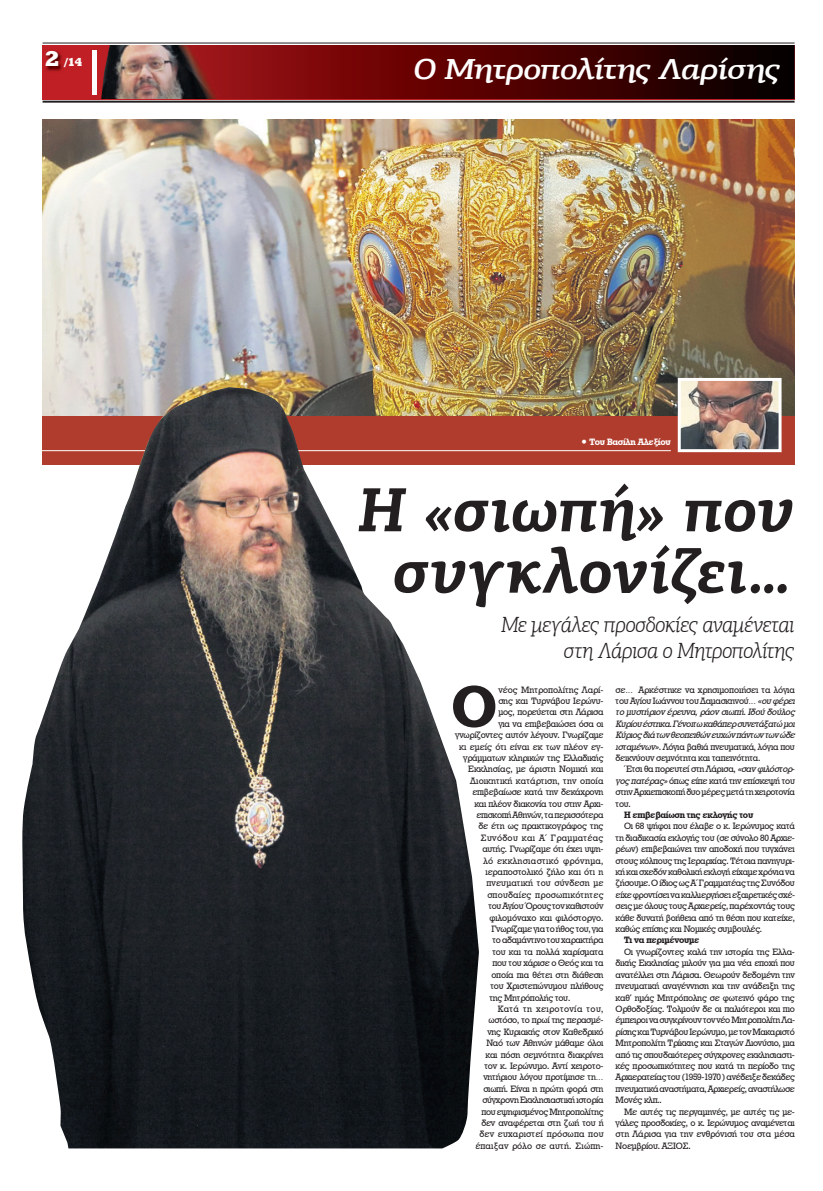
<style>
.page{position:relative;width:823px;height:1191px;background:#fff}
.page>*{position:absolute;margin:0;border:0;box-sizing:border-box;transform-origin:0 0}
.t1{font:italic 700 62.4px/61.4px "PF Agora Slab Pro";color:#231f20;text-align:center}
.t2{font:700 60.3px "SF Rockwell";color:#231f20}
.t3{font:italic 500 29px "PF Agora Slab Pro";letter-spacing:-.03em;color:#fff;scale:1.2 1}
.t4{font:italic 300 22px/26.4px "PF Agora Slab Pro";letter-spacing:-.03em;color:#231f20;text-align:right}
.t5{font:12px "SF Rockwell Black Normal";color:#fff}
.t6{font:9.5px/11.4px "SF Rockwell Normal";letter-spacing:-.03em;color:#231f20;text-align:justify}
.t7{font:italic 9.5px/11.4px "SF Rockwell";letter-spacing:-.04em;color:#231f20;text-align:justify}
.t8{font:9.5px "SF Rockwell Normal";letter-spacing:-.005em;color:#231f20}
.t9{font:9.5px "SF Rockwell Normal";letter-spacing:.01em;color:#231f20}
.t10{font:9.5px "SF Rockwell Normal";letter-spacing:-.01em;color:#231f20}
.t11{font:9.5px "SF Rockwell Normal";letter-spacing:.015em;color:#231f20}
.t12{font:9.5px "SF Rockwell Normal";letter-spacing:.03em;color:#231f20}
.t13{font:700 9.5px "SF Rockwell";letter-spacing:-.03em;color:#231f20}
.t14{font:9.5px "SF Rockwell Normal";letter-spacing:.035em;color:#231f20}
.t15{font:700 9.5px "SF Rockwell";letter-spacing:-.03em;color:#fff}
.s1{font-size:22.4px}
.s2{font-family:"SF Rockwell";font-style:italic}
</style>
<div class="page">
<div style="left:43px;top:45px;width:751px;height:54px;background:#c02025"></div>
<hr style="left:43px;top:101px;width:751px;height:2px;background:#231f20">
<img style="left:46px;top:51px;width:17px;height:21px">
<hr style="left:43px;top:43px;width:751px;height:1px;background:#231f20">
<img style="left:92px;top:45px;width:702px;height:54px">
<img style="left:93px;top:50px;width:4px;height:44px">
<img style="left:101px;top:45px;width:119px;height:54px">
<img style="left:43px;top:119px;width:751px;height:297px">
<div style="left:43px;top:416px;width:751px;height:48px;background:#b03c2d"></div>
<img style="left:681px;top:382px;width:96px;height:66px">
<div style="left:677px;top:378px;width:104px;height:74px;border:3px solid #fff"></div>
<hr style="left:36px;top:450px;width:634px;height:1px;background:#fff">
<img style="left:22px;top:387px;width:456px;height:761px">
<p class="t5" style="left:46px;top:55px;width:38px"><span class="s1">2</span> /14</p>
<h3 class="t3" style="left:412px;top:52px;width:307px">Ο Μητροπολίτης Λαρίσης</h3>
<p class="t15" style="left:580px;top:436px;width:91px">• Του Βασίλη Αλεξίου</p>
<h1 class="t1" style="left:357px;top:478px;width:438px">Η «σιωπή» που συγκλονίζει…</h1>
<h3 class="t4" style="left:500px;top:611px;width:295px">Με µεγάλες προσδοκίες αναµένεται στη Λάρισα o Μητροπολίτης</h3>
<h2 class="t2" style="left:451px;top:673px;width:47px">Ο</h2>
<p class="t8" style="left:498px;top:684px;width:107px">νέος Μητροπολίτης Λαρί-</p>
<p class="t6" style="left:498px;top:695px;width:107px">σης και Τυρνάβου Ιερώνυ-</p>
<p class="t6" style="left:498px;top:707px;width:107px">μος, πορεύεται στη Λάρισα</p>
<p class="t6" style="left:498px;top:718px;width:107px">για να επιβεβαιώσει όσα οι</p>
<p class="t6" style="left:455px;top:729px;width:150px">γνωρίζοντες αυτόν λέγουν. Γνωρίζαμε</p>
<p class="t8" style="left:459px;top:741px;width:146px">κι εμείς ότι είναι εκ των πλέον εγ-</p>
<p class="t6" style="left:463px;top:752px;width:142px">γράμματων κληρικών της Ελλαδικής</p>
<p class="t8" style="left:468px;top:764px;width:137px">Εκκλησίας, με άριστη Νομική και</p>
<p class="t9" style="left:470px;top:775px;width:135px">Διοικητική κατάρτιση, την οποία</p>
<p class="t6" style="left:472px;top:786px;width:133px">επιβεβαίωσε κατά την δεκάχρονη</p>
<p class="t6" style="left:474px;top:798px;width:131px">και πλέον διακονία του στην Αρχι-</p>
<p class="t6" style="left:476px;top:809px;width:129px">επισκοπή Αθηνών, τα περισσότερα</p>
<p class="t6" style="left:478px;top:821px;width:127px">δε έτη ως πρακτικογράφος της</p>
<p class="t12" style="left:480px;top:832px;width:125px">Συνόδου και Α΄ Γραμματέας</p>
<p class="t6" style="left:482px;top:843px;width:123px">αυτής. Γνωρίζαμε ότι έχει υψη-</p>
<p class="t12" style="left:483px;top:855px;width:122px">λό εκκλησιαστικό φρόνημα,</p>
<p class="t10" style="left:485px;top:867px;width:120px">ιεραποστολικό ζήλο και ότι η</p>
<p class="t9" style="left:486px;top:878px;width:119px">πνευματική του σύνδεση με</p>
<p class="t11" style="left:487px;top:889px;width:118px">σπουδαίες προσωπικότητες</p>
<p class="t6" style="left:488px;top:900px;width:117px">του Αγίου Όρους τον καθιστούν</p>
<p class="t10" style="left:489px;top:912px;width:116px">φιλομόναχο και φιλόστοργο.</p>
<p class="t6" style="left:491px;top:923px;width:114px">Γνωρίζαμε για το ήθος του, για</p>
<p class="t6" style="left:492px;top:935px;width:113px">το αδαμάντινο του χαρακτήρα</p>
<p class="t6" style="left:492px;top:946px;width:113px">του και τα πολλά χαρίσματα</p>
<p class="t6" style="left:492px;top:957px;width:113px">που του χάρισε ο Θεός και τα</p>
<p class="t6" style="left:491px;top:969px;width:114px">οποία πια θέτει στη διάθεση</p>
<p class="t6" style="left:490px;top:980px;width:115px">του Χριστεπώνυμου πλήθους</p>
<p class="t6" style="left:489px;top:992px;width:82px">της Μητρόπολής του.</p>
<p class="t14" style="left:497px;top:1003px;width:107px">Κατά τη χειροτονία του,</p>
<p class="t6" style="left:488px;top:1014px;width:117px">ωστόσο, το πρωί της περασμέ-</p>
<p class="t6" style="left:487px;top:1026px;width:118px">νης Κυριακής στον Καθεδρικό</p>
<p class="t6" style="left:486px;top:1037px;width:119px">Ναό των Αθηνών μάθαμε όλοι</p>
<p class="t6" style="left:485px;top:1049px;width:120px">και πόση σεμνότητα διακρίνει</p>
<p class="t6" style="left:484px;top:1060px;width:121px">τον κ. Ιερώνυμο. Αντί χειροτο-</p>
<p class="t6" style="left:483px;top:1071px;width:122px">νητήριου λόγου προτίμησε τη…</p>
<p class="t6" style="left:483px;top:1083px;width:122px">σιωπή. Είναι η πρώτη φορά στη</p>
<p class="t6" style="left:482px;top:1094px;width:123px">σύγχρονη Εκκλησιαστική ιστορία</p>
<p class="t6" style="left:481px;top:1106px;width:124px">που εψηφισμένος Μητροπολίτης</p>
<p class="t6" style="left:481px;top:1117px;width:124px">δεν αναφέρεται στη ζωή του ή</p>
<p class="t11" style="left:479px;top:1129px;width:126px">δεν ευχαριστεί πρόσωπα που</p>
<p class="t9" style="left:475px;top:1140px;width:130px">έπαιξαν ρόλο σε αυτή. Σιώπη-</p>
<p class="t6" style="left:615px;top:684px;width:181px">σε… Αρκέστηκε να χρησιμοποιήσει τα λόγια του Αγίου Ιωάννου του Δαμασκηνού… <span class="s2">«ου φέρει</span></p>
<p class="t7" style="left:615px;top:707px;width:181px">το μυστήριον έρευνα, ράον σιωπή. Ιδού δούλος Κυρίου έστηκα. Γένοιτω καθάπερ συνετάξατώ μοι Κύριος διά των θεοπειθών ευχών πάντων των ώδε</p>
<p class="t6" style="left:615px;top:741px;width:181px"><span class="s2">ισταμένων».</span> Λόγια βαθιά πνευματικά, λόγια που δεικνύουν σεμνότητα και ταπεινότητα.</p>
<p class="t6" style="left:615px;top:764px;width:181px;text-indent:9px">Έτσι θα πορευτεί στη Λάρισα, <span class="s2">«σαν φιλόστορ&shy;γος πατέρας»</span> όπως είπε κατά την επίσκεψή του στην Αρχιεπισκοπή δυο μέρες μετά τη χειροτονία του.</p>
<p class="t13" style="left:623px;top:809px;width:131px">Η επιβεβαίωση της εκλογής του</p>
<p class="t6" style="left:615px;top:821px;width:181px;text-indent:9px">Οι 68 ψήφοι που έλαβε ο κ. Ιερώνυμος κατά τη διαδικασία εκλογής του (σε σύνολο 80 Αρχιε&shy;ρέων) επιβεβαιώνει την αποδοχή που τυγχάνει στους κόλπους της Ιεραρχίας. Τέτοια πανηγυρι&shy;κή και σχεδόν καθολική εκλογή είχαμε χρόνια να ζήσουμε. Ο ίδιος ως Α΄ Γραμματέας της Συνόδου είχε φροντίσει να καλλιεργήσει εξαιρετικές σχέ&shy;σεις με όλους τους Αρχιερείς, παρέχοντάς τους κάθε δυνατή βοήθεια από τη θέση που κατείχε, καθώς επίσης και Νομικές συμβουλές.</p>
<p class="t13" style="left:623px;top:935px;width:77px">Τι να περιμένουμε</p>
<p class="t6" style="left:615px;top:946px;width:181px;text-indent:9px">Οι γνωρίζοντες καλά την ιστορία της Ελλα&shy;δικής Εκκλησίας μιλούν για μια νέα εποχή που ανατέλλει στη Λάρισα. Θεωρούν δεδομένη την πνευματική αναγέννηση και την ανάδειξη της καθ’ ημάς Μητρόπολης σε φωτεινό φάρο της Ορθοδοξίας. Τολμούν δε οι παλιότεροι και πιο έμπειροι να συγκρίνουν τον νέο Μητροπολίτη Λα&shy;ρίσης και Τυρνάβου Ιερώνυμο, με τον Μακαριστό Μητροπολίτη Τρίκκης και Σταγών Διονύσιο, μια από τις σπουδαιότερες σύγχρονες εκκλησιαστι&shy;κές προσωπικότητες που κατά τη περίοδο της Αρχιερατείας του (1959-1970 ) ανέδειξε δεκάδες πνευματικά αναστήματα, Αρχιερείς, αναστήλωσε Μονές κλπ..</p>
<p class="t6" style="left:615px;top:1106px;width:181px;text-indent:9px">Με αυτές τις περγαμηνές, με αυτές τις με&shy;γάλες προσδοκίες, ο κ. Ιερώνυμος αναμένεται στη Λάρισα για την ενθρόνισή του στα μέσα Νοεμβρίου. ΑΞΙΟΣ.</p>
</div>
